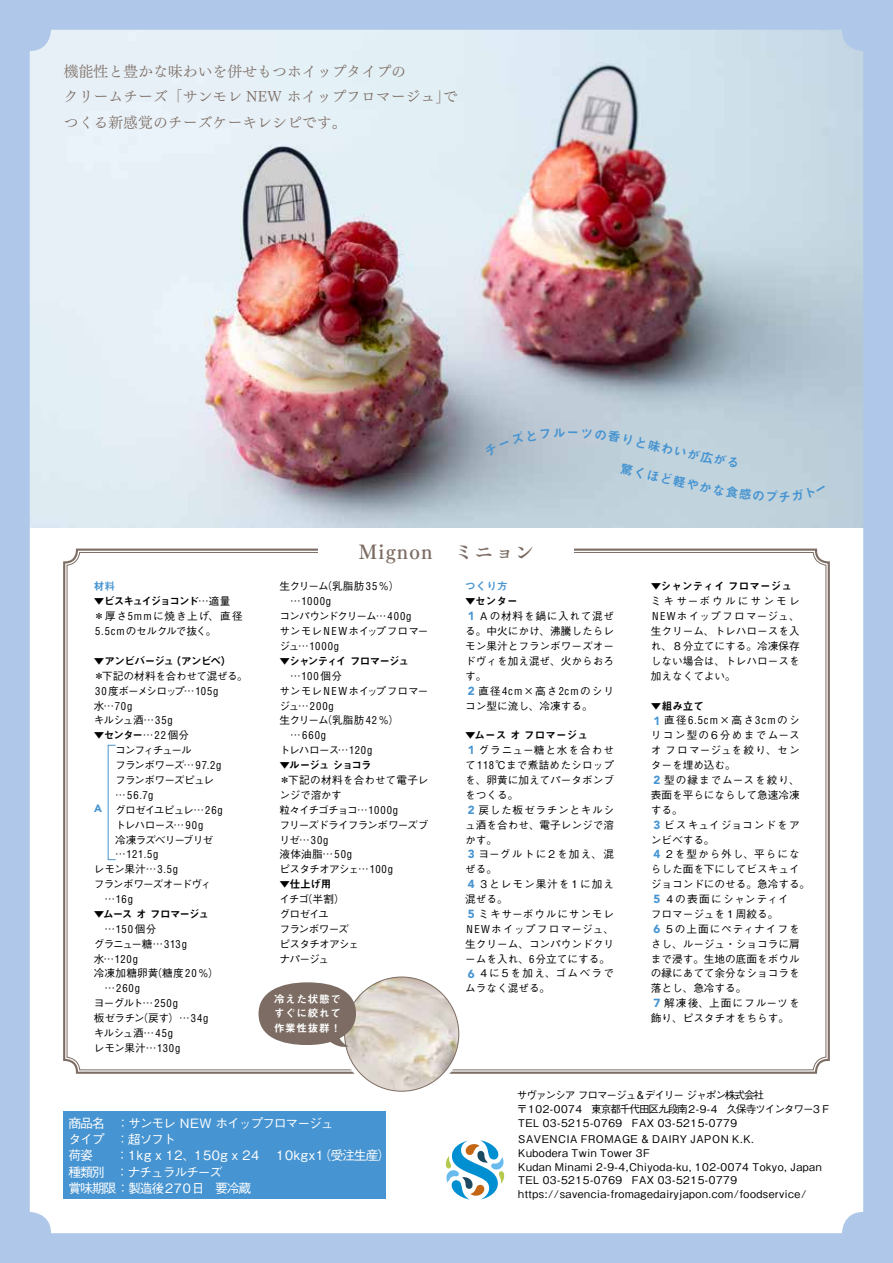
<style>
.page{position:relative;width:893px;height:1263px;background:#fff}
.page>*{position:absolute;margin:0;border:0;box-sizing:border-box;transform-origin:0 0}
.t1{font:19.2px "Tsuku Min Pro B";letter-spacing:.06em;color:#7c6c63}
.t2{font:14.85px/25.5px "Tsuku Min Pro R";color:#7c6c63}
.t3{font:500 12.9px/16.4px "Gothic BBB Pr 6 N";letter-spacing:-.09em;color:#fff}
.t4{font:500 12.9px "Gothic BBB Pr 6 N";letter-spacing:.05em;color:#fff}
.t5{font:500 10.65px/14.9px "Gothic BBB Pro";color:#000}
.t6{font:500 10.65px/13.8px "Gothic BBB Pr 6 N";letter-spacing:.05em;color:#000}
.t7{font:500 10.65px/13.8px "Gothic BBB Pr 6 N";letter-spacing:-.1em;color:#000}
.t8{font:condensed 10.65px "Helvetica";letter-spacing:.085em;color:#000}
.t9{font:500 10.65px/14.9px "Gothic BBB Pro";letter-spacing:-.08em;color:#000}
.t10{font:500 10.65px/14.9px "Gothic BBB Pro";letter-spacing:-.07em;color:#000}
.t11{font:10.65px "Midashi Go Pr 6 N MB31";letter-spacing:-.055em;color:#000}
.t12{font:500 10.65px/14.9px "Gothic BBB Pro";letter-spacing:-.09em;color:#000}
.t13{font:500 10.65px/14.9px "Gothic BBB Pro";letter-spacing:-.095em;color:#000}
.t14{font:500 10.65px/14.9px "Gothic BBB Pro";letter-spacing:-.085em;color:#000}
.t15{font:500 10.65px/14.9px "Gothic BBB Pro";letter-spacing:-.05em;color:#000}
.t16{font:10.65px "Midashi Go Pr 6 N MB31";color:#000}
.t17{font:500 10.65px/14.9px "Gothic BBB Pro";letter-spacing:-.075em;color:#000}
.t18{font:10.65px/14.9px "Midashi Go Pr 6 N MB31";letter-spacing:.06em;color:#fff;text-align:justify}
.t19{font:10.65px "Midashi Go Pr 6 N MB31";letter-spacing:-.13em;color:#000}
.t20{font:500 10.65px "Gothic BBB Pro";letter-spacing:-.025em;color:#000}
.t21{font:10.65px "Midashi Go Pr 6 N MB31";letter-spacing:-.095em;color:#000}
.t22{font:10.65px "Midashi Go Pr 6 N MB31";letter-spacing:-.08em;color:#000}
.t23{font:10.65px "Midashi Go Pr 6 N MB31";letter-spacing:-.1em;color:#000}
.t24{font:10.65px "Midashi Go Pr 6 N MB31";color:#4694d1}
.t25{font:900 10.65px "Avenir";color:#4694d1}
.s1{font-family:"Gothic BBB Pro";font-weight:500}
.s2{font-family:"Helvetica";font-weight:400;font-stretch:condensed}
.s3{font-family:"Gothic BBB Pro";font-weight:500;font-stretch:normal}
.s4{font-family:"Helvetica";font-stretch:condensed}
.s5{font-family:"Avenir";font-weight:900;font-size:11.7px;color:#4694d1}
.s6{font-family:"Avenir";font-weight:900;font-stretch:normal;font-size:11.7px;color:#4694d1}
</style>
<div class="page">
<img style="left:0;top:0;width:893px;height:1263px">
<div style="left:64px;top:1112px;width:322px;height:87px;background:#4694d1"></div>
<svg style="left:62px;top:547px;width:769px;height:528px"></svg>
<div style="left:319px;top:542px;width:255px;height:19px;background:#fff"></div>
<svg style="left:445px;top:1140px;width:60px;height:59px"></svg>
<div style="left:340px;top:972px;width:124px;height:124px;background:#fff"></div>
<img style="left:345px;top:977px;width:114px;height:114px;border-radius:57px">
<svg style="left:259px;top:982px;width:97px;height:66px"></svg>
<svg style="left:484px;top:428px;width:341px;height:74px;background:#bccdd7"></svg>
<h2 class="t2" style="left:64px;top:57px;width:396px">機能性と豊かな味わいを併せもつホイップタイプの<br>クリームチーズ「サンモレ NEW ホイップフロマージュで」つくる新感覚のチーズケーキレシピです。</h2>
<p class="t24" style="left:94px;top:578px;width:23px">材料</p>
<p class="t19" style="left:94px;top:593px;width:138px">▼ビスキュイジョコンド<span class="s1">…適量</span></p>
<p class="t5" style="left:94px;top:607px;width:150px">＊厚さ<span class="s2">5mm</span>に焼き上げ、直径<br><span class="s2">5.5cm</span>のセルクルで抜く。</p>
<p class="t11" style="left:171px;top:652px;width:63px">（アンビベ(</p>
<p class="t11" style="left:94px;top:652px;width:82px">▼アンビバージュ</p>
<p class="t20" style="left:102px;top:667px;width:147px">下記の材料を合わせて混ぜる。</p>
<p class="t13" style="left:94px;top:667px;width:126px">＊<br><span class="s2">30</span> 度ボーメシロップ…<span class="s2">105g</span></p>
<p class="t8" style="left:94px;top:699px;width:40px"><span class="s3">水…</span>70g</p>
<p class="t5" style="left:94px;top:712px;width:80px">キルシュ酒…<span class="s2">35g</span></p>
<p class="t11" style="left:94px;top:727px;width:97px">▼センター<span class="s1">…</span><span class="s4">22</span> <span class="s1">個分</span></p>
<p class="t12" style="left:94px;top:741px;width:129px">　　コンフィチュール<br>　　フランボワーズ… <span class="s2">97.2g</span>　　フランボワーズピュレ</p>
<p class="t8" style="left:94px;top:788px;width:61px"><span class="s3">　　…</span>56.7g</p>
<p class="t9" style="left:94px;top:801px;width:130px">　　グロゼイユピュレ… <span class="s2">26g</span>　　トレハロース… <span class="s2">90g<br></span>　　冷凍ラズベリーブリゼ</p>
<p class="t8" style="left:94px;top:848px;width:66px"><span class="s3">　　…</span>121.5g</p>
<p class="t17" style="left:94px;top:860px;width:119px">レモン果汁…<span class="s2">3.5g<br></span>フランボワーズオードヴィ</p>
<p class="t8" style="left:105px;top:892px;width:30px"><span class="s3">…</span>16g</p>
<p class="t22" style="left:94px;top:905px;width:117px">▼ムースオフロマージュ</p>
<p class="t13" style="left:94px;top:920px;width:95px;text-indent:11px">…<span class="s2">150</span>個分<br>グラニュー糖…<span class="s2">313g</span></p>
<p class="t8" style="left:94px;top:952px;width:46px"><span class="s3">水…</span>120g</p>
<p class="t5" style="left:152px;top:965px;width:69px">（糖度<span class="s2">20</span>％(</p>
<p class="t25" style="left:94px;top:801px;width:9px">A</p>
<p class="t5" style="left:94px;top:965px;width:66px">冷凍加糖卵黄</p>
<p class="t8" style="left:105px;top:982px;width:37px"><span class="s3">…</span>260g</p>
<p class="t5" style="left:137px;top:994px;width:73px;text-indent:-43px">ヨーグルト…<span class="s2">250g<br></span>（戻す）…<span class="s2">34g</span></p>
<p class="t15" style="left:94px;top:1009px;width:88px">板ゼラチン<br>キルシュ酒…<span class="s2">45g</span>レモン果汁…<span class="s2">130g</span></p>
<h1 class="t1" style="left:359px;top:536px;width:177px">Mignon　ミニョン</h1>
<p class="t5" style="left:321px;top:578px;width:79px">（乳脂肪<span class="s2">35</span>％(</p>
<p class="t5" style="left:280px;top:578px;width:51px">生クリーム</p>
<p class="t8" style="left:290px;top:595px;width:43px"><span class="s3">…</span>1000g</p>
<p class="t14" style="left:280px;top:607px;width:150px">コンパウンドクリーム… <span class="s2">400g<br></span>サンモレ<span class="s2">NEW</span>ホイップフロマー</p>
<p class="t8" style="left:280px;top:639px;width:61px"><span class="s3">ジュ…</span>1000g</p>
<p class="t21" style="left:280px;top:652px;width:131px">▼シャンティイフロマージュ</p>
<p class="t5" style="left:280px;top:667px;width:150px;text-indent:11px">…<span class="s2">100</span>個分<br>サンモレ<span class="s2">NEW</span>ホイップフロマー</p>
<p class="t8" style="left:280px;top:699px;width:56px"><span class="s3">ジュ…</span>200g</p>
<p class="t5" style="left:321px;top:712px;width:79px">（乳脂肪<span class="s2">42</span>％(</p>
<p class="t5" style="left:280px;top:712px;width:51px">生クリーム</p>
<p class="t8" style="left:290px;top:729px;width:38px"><span class="s3">…</span>660g</p>
<p class="t5" style="left:280px;top:741px;width:94px">トレハロース…<span class="s2">120g</span></p>
<p class="t23" style="left:280px;top:756px;width:94px">▼ルージュショコラ</p>
<p class="t5" style="left:288px;top:771px;width:142px">下記の材料を合わせて電子レ</p>
<p class="t10" style="left:280px;top:771px;width:150px">＊<br>ンジで溶かす<br>粒々イチゴチョコ…<span class="s2">1000g<br></span>フリーズドライフランボワーズブリゼ…<span class="s2">30g<br></span>液体油脂…<span class="s2">50g<br></span>ピスタチオアシェ…<span class="s2">100g</span></p>
<p class="t11" style="left:280px;top:875px;width:53px">▼仕上げ用</p>
<p class="t5" style="left:302px;top:890px;width:44px">（半割(</p>
<p class="t9" style="left:280px;top:890px;width:81px">イチゴ<br>グロゼイユ<br>フランボワーズピスタチオアシェナパージュ</p>
<p class="t18" style="left:274px;top:991px;width:68px">冷えた状態ですぐに絞れて作業性抜群!</p>
<p class="t24" style="left:465px;top:578px;width:44px">つくり方</p>
<p class="t11" style="left:465px;top:593px;width:54px"><span class="s1">▼</span>センター</p>
<p class="t5" style="left:465px;top:607px;width:150px"><span class="s5">1</span> Ａの材料を鍋に入れて混ぜる。中火にかけ、沸騰したらレモン果汁とフランボワーズオードヴィを加え混ぜ、火からおろす。<br><span class="s5">2</span> 直径<span class="s2">4cm</span>×高さ<span class="s2">2cm</span>のシリコン型に流し、冷凍する。</p>
<p class="t16" style="left:465px;top:727px;width:124px"><span class="s1">▼</span>ムースオフロマージュ</p>
<p class="t5" style="left:465px;top:741px;width:150px"><span class="s5">1</span> グラニュー糖と水を合わせて<span class="s2">118</span>℃まで煮詰めたシロップを、卵黄に加えてパータボンブをつくる。<br><span class="s5">2</span> 戻した板ゼラチンとキルシュ酒を合わせ、電子レンジで溶かす。<br><span class="s5">3</span> ヨーグルトに２を加え、混ぜる。<br><span class="s5">4</span> ３とレモン果汁を１に加え混ぜる。<br><span class="s5">5</span> ミキサーボウルにサンモレ<br><span class="s2">NEW</span>ホイップフロマージュ、生クリーム、コンパウンドクリームを入れ、<span class="s2">6</span>分立てにする。<br><span class="s5">6</span> ４に５を加え、ゴムベラでムラなく混ぜる。</p>
<p class="t16" style="left:651px;top:578px;width:143px"><span class="s1">▼</span>シャンティイフロマージュ</p>
<p class="t5" style="left:651px;top:593px;width:150px;text-align:justify">ミキサーボウルにサンモレ<span class="s2">NEW</span>ホイップフロマージュ、生クリーム、トレハロースを入れ、８分立てにする。冷凍保存しない場合は、トレハロースを加えなくてよい。</p>
<p class="t11" style="left:651px;top:697px;width:55px"><span class="s1">▼</span>組み立て</p>
<p class="t8" style="left:653px;top:714px;width:148px"><span class="s6">1</span> <span class="s3">直径</span>6.5cm<span class="s3">×高さ</span>3cm<span class="s3">のシ</span></p>
<p class="t5" style="left:651px;top:726px;width:161px">リコン型の６分めまでムースオフロマージュを絞り、センターを埋め込む。<br><span class="s5">2</span> 型の縁までムースを絞り、表面を平らにならして急速冷凍する。<br><span class="s5">3</span> ビスキュイジョコンドをアンビベする。<br><span class="s5">4</span> ２を型から外し、平らにならした面を下にしてビスキュイジョコンドにのせる。急冷する。<br><span class="s5">5</span> ４の表面にシャンティイ<br>フロマージュを１周絞る。<br><span class="s5">6</span> ５の上面にペティナイフをさし、ルージュ・ショコラに肩まで浸す。生地の底面をボウルの縁にあてて余分なショコラを落とし、急冷する。<br><span class="s5">7</span> 解凍後、上面にフルーツを飾り、ピスタチオをちらす。</p>
<p class="t3" style="left:68px;top:1114px;width:38px">商品名</p>
<p class="t3" style="left:68px;top:1130px;width:38px">タイプ</p>
<p class="t3" style="left:116px;top:1114px;width:219px">：サンモレ NEW ホイップフロマージュ</p>
<p class="t3" style="left:116px;top:1130px;width:61px">：超ソフト</p>
<p class="t3" style="left:68px;top:1146px;width:184px">荷姿<br>種類別　：ナチュラルチーズ<br>賞味期限：製造後 270 日　要冷蔵</p>
<p class="t4" style="left:116px;top:1145px;width:145px">：1kgｘ12、150gｘ24</p>
<p class="t4" style="left:276px;top:1145px;width:116px">10kgx （1 受注生産(</p>
<p class="t7" style="left:517px;top:1088px;width:316px">サヴァンシアフロマージュ＆デイリージャポン株式会社<br>〒 102-0074　東京都千代田区九段南 2-9-4　久保寺ツインタワー3 Ｆ<br>TEL 03-5215-0769　FAX 03-5215-0779</p>
<p class="t6" style="left:518px;top:1131px;width:305px">SAVENCIA FROMAGE &amp; DAIRY JAPON K K. .<br>Kubodera Twin Tower 3F<br>Kudan Minami 2-9-4,Chiyoda-ku, 102-0074 Tokyo, Japan TEL 03-5215-0769　FAX 03-5215-0779 https://savencia-fromagedairyjapon.com/foodservice/</p>
</div>
